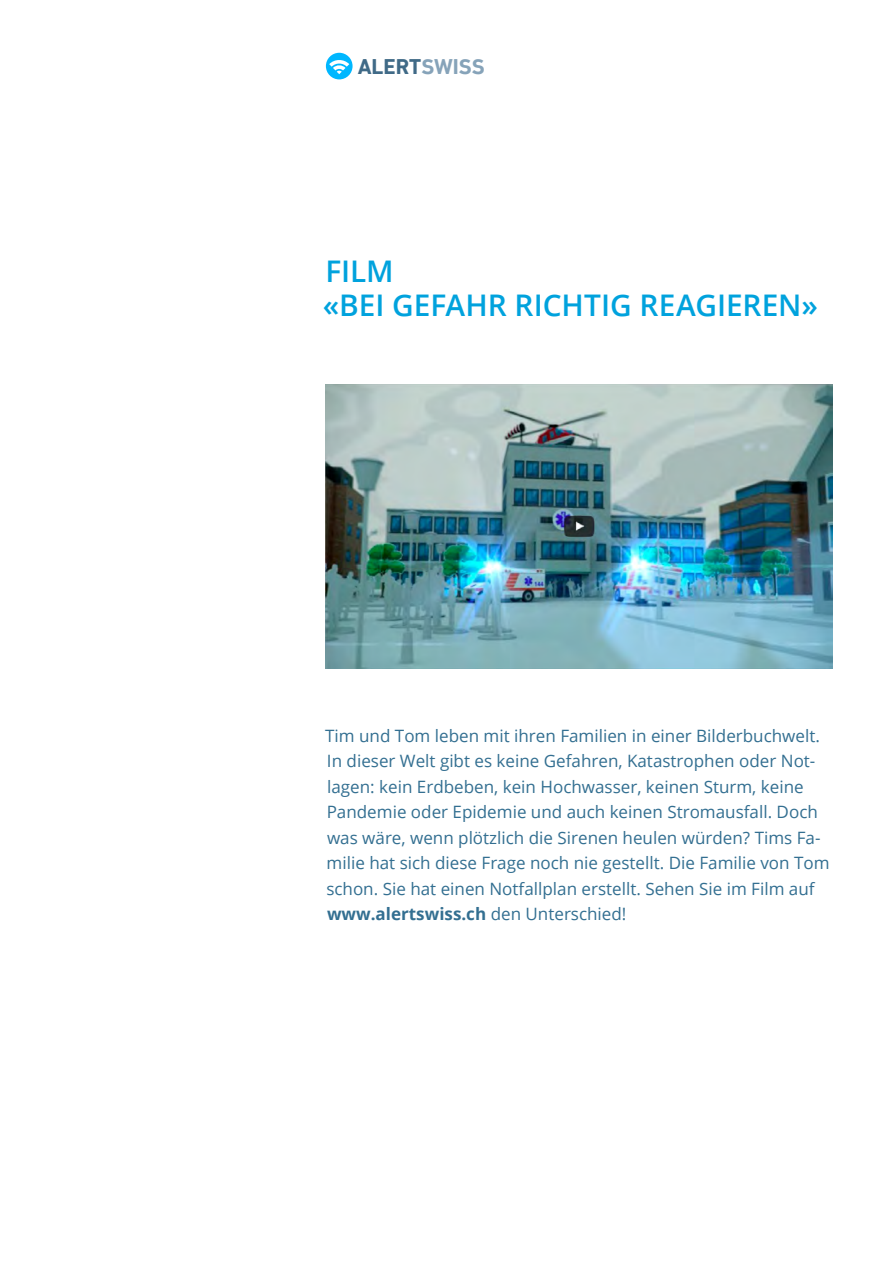
<style>
.page{position:relative;width:893px;height:1263px;background:#fff}
.page>*{position:absolute;margin:0;border:0;box-sizing:border-box;transform-origin:0 0}
.t1{font:600 29.85px/34px "Open Sans";letter-spacing:-.005em;color:#00a2dd}
.t2{font:700 21.6px "DIN Next W01";color:#406a87}
.t3{font:17.1px/25.5px "Open Sans";color:#336f91}
.s1{color:#86a3b9}
.s2{font-weight:700}
</style>
<div class="page">
<div style="left:326px;top:53px;width:27px;height:26px;background:#00b7ff;border-radius:50%"></div>
<svg style="left:329px;top:60px;width:20px;height:14px"></svg>
<img style="left:326px;top:385px;width:507px;height:283px">
<p class="t2" style="left:358px;top:54px;width:128px">ALERT<span class="s1">SWISS</span></p>
<h1 class="t1" style="left:323px;top:254px;width:497px">FILM<br>«BEI GEFAHR RICHTIG REAGIEREN»</h1>
<p class="t3" style="left:325px;top:722px;width:506px">Tim und Tom leben mit ihren Familien in einer Bilderbuchwelt.<br>In dieser Welt gibt es keine Gefahren, Katastrophen oder Not&shy;lagen: kein Erdbeben, kein Hochwasser, keinen Sturm, keine Pandemie oder Epidemie und auch keinen Stromausfall. Doch was wäre, wenn plötzlich die Sirenen heulen würden? Tims Fa&shy;milie hat sich diese Frage noch nie gestellt. Die Familie von Tom schon. Sie hat einen Notfallplan erstellt. Sehen Sie im Film auf <span class="s2">www.alertswiss.ch</span> den Unterschied!</p>
</div>
